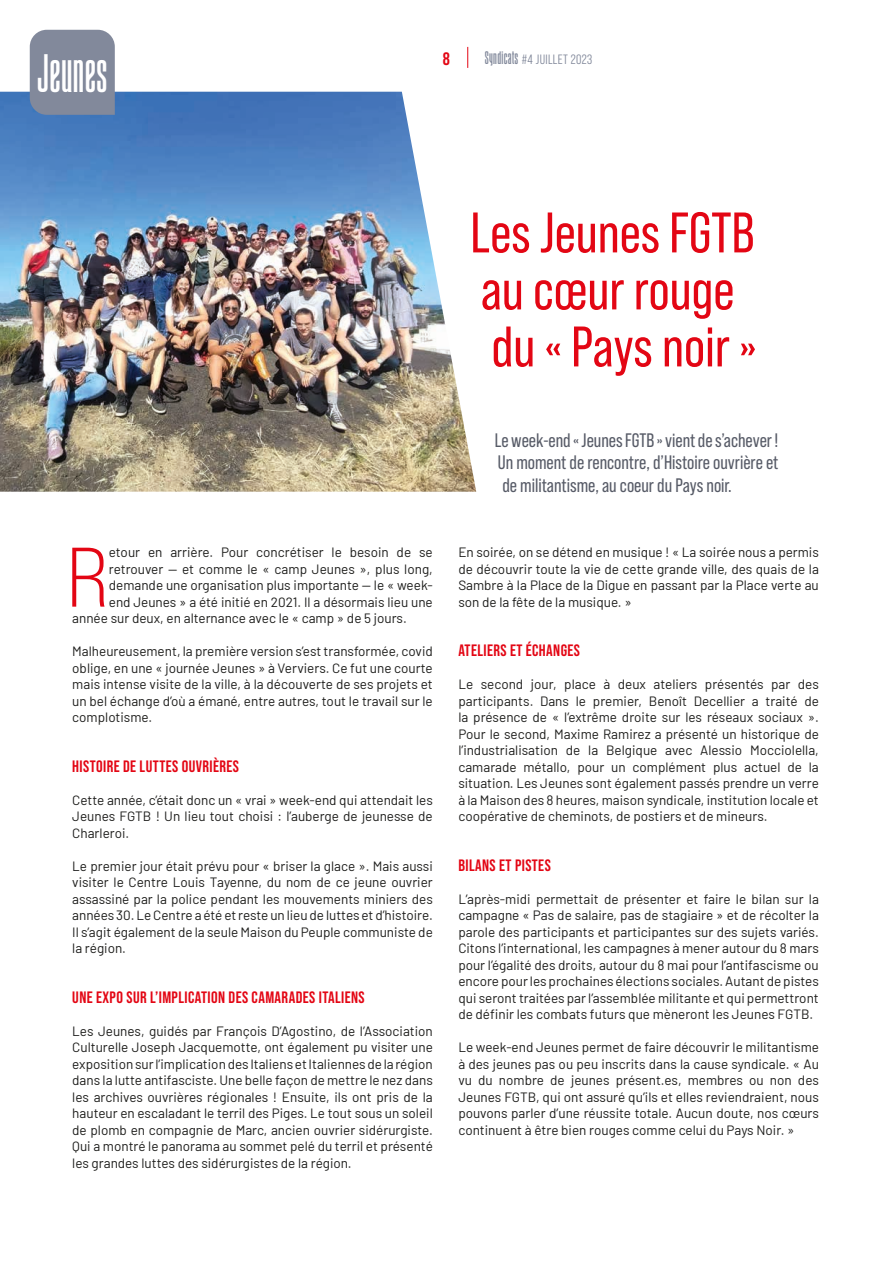
<style>
.page{position:relative;width:893px;height:1263px;background:#fff}
.page>*{position:absolute;margin:0;border:0;box-sizing:border-box;transform-origin:0 0}
.t1{font:84.15px "Bebas Neue Pro Exp Bk";color:#e30614}
.t2{font:57px/57px "Bebas Neue Pro";color:#e30614}
.t3{font:700 40.5px "August";letter-spacing:.01em;color:#fff}
.t4{font:19.5px/22.5px "Bebas Neue Pro";color:#575b67;text-align:justify}
.t5{font:700 18px "Bebas Neue Pro";color:#e30614}
.t6{font:700 16.5px "Bebas Neue Pro";letter-spacing:.025em;color:#e30614}
.t7{font:13.5px/16.5px "Barlow";color:#1d1d1b;text-align:justify}
.t8{font:13.5px "Bebas Neue Pro Middle";letter-spacing:.025em;color:#82899b}
.s1{font-family:"August";font-weight:700}
</style>
<div class="page">
<img style="left:0;top:92px;width:476px;height:400px">
<svg style="left:467px;top:47px;width:1px;height:21px"></svg>
<div style="left:30px;top:30px;width:85px;height:85px;background:#82899b"></div>
<h3 class="t3" style="left:37px;top:46px;width:72px">Jeunes</h3>
<h3 class="t5" style="left:443px;top:48px;width:9px">8</h3>
<p class="t8" style="left:485px;top:52px;width:109px"><span class="s1">Syndicats</span> #4 JUILLET 2023</p>
<h1 class="t1" style="left:66px;top:526px;width:44px">R</h1>
<p class="t7" style="left:109px;top:543px;width:325px">etour en arrière. Pour concrétiser le besoin de se</p>
<p class="t7" style="left:109px;top:559px;width:325px">retrouver — et comme le « camp Jeunes », plus long,</p>
<p class="t7" style="left:109px;top:576px;width:325px">demande une organisation plus importante — le « week-</p>
<p class="t7" style="left:109px;top:592px;width:325px">end Jeunes » a été initié en 2021. Il a désormais lieu une</p>
<p class="t7" style="left:72px;top:609px;width:336px">année sur deux, en alternance avec le « camp » de 5 jours.</p>
<p class="t7" style="left:72px;top:642px;width:362px">Malheureusement, la première version s’est transformée, covid oblige, en une « journée Jeunes » à Verviers. Ce fut une courte mais intense visite de la ville, à la découverte de ses projets et un bel échange d’où a émané, entre autres, tout le travail sur le complotisme.</p>
<p class="t6" style="left:72px;top:756px;width:168px">HISTOIRE DE LUTTES OUVRIÈRES</p>
<p class="t7" style="left:72px;top:790px;width:362px">Cette année, c’était donc un « vrai » week-end qui attendait les Jeunes FGTB ! Un lieu tout choisi : l’auberge de jeunesse de Charleroi.</p>
<p class="t7" style="left:72px;top:856px;width:362px">Le premier jour était prévu pour « briser la glace ». Mais aussi visiter le Centre Louis Tayenne, du nom de ce jeune ouvrier assassiné par la police pendant les mouvements miniers des années 30. Le Centre a été et reste un lieu de luttes et d’histoire.<br>Il s’agit également de la seule Maison du Peuple communiste de la région.</p>
<p class="t6" style="left:72px;top:987px;width:294px">UNE EXPO SUR L’IMPLICATION DES CAMARADES ITALIENS</p>
<p class="t7" style="left:72px;top:1021px;width:362px">Les Jeunes, guidés par François D’Agostino, de l’Association Culturelle Joseph Jacquemotte, ont également pu visiter une exposition sur l’implication des Italiens et Italiennes de la région dans la lutte antifasciste. Une belle façon de mettre le nez dans les archives ouvrières régionales ! Ensuite, ils ont pris de la hauteur en escaladant le terril des Piges. Le tout sous un soleil de plomb en compagnie de Marc, ancien ouvrier sidérurgiste.<br>Qui a montré le panorama au sommet pelé du terril et présenté les grandes luttes des sidérurgistes de la région.</p>
<h2 class="t2" style="left:470px;top:204px;width:288px">Les Jeunes FGTB au cœur rouge du « Pays noir »</h2>
<h3 class="t4" style="left:495px;top:429px;width:285px">Le week-end « Jeunes FGTB » vient de s’achever !<br>Un moment de rencontre, d’Histoire ouvrière et de militantisme, au coeur du Pays noir.</h3>
<p class="t7" style="left:458px;top:543px;width:362px">En soirée, on se détend en musique ! « La soirée nous a permis de découvrir toute la vie de cette grande ville, des quais de la Sambre à la Place de la Digue en passant par la Place verte au son de la fête de la musique. »</p>
<p class="t6" style="left:458px;top:641px;width:123px">ATELIERS ET ÉCHANGES</p>
<p class="t7" style="left:458px;top:675px;width:362px">Le second jour, place à deux ateliers présentés par des participants. Dans le premier, Benoît Decellier a traité de la présence de « l’extrême droite sur les réseaux sociaux ».<br>Pour le second, Maxime Ramirez a présenté un historique de l’industrialisation de la Belgique avec Alessio Mocciolella, camarade métallo, pour un complément plus actuel de la situation. Les Jeunes sont également passés prendre un verre à la Maison des 8 heures, maison syndicale, institution locale et coopérative de cheminots, de postiers et de mineurs.</p>
<p class="t6" style="left:458px;top:855px;width:94px">BILANS ET PISTES</p>
<p class="t7" style="left:458px;top:889px;width:362px">L’après-midi permettait de présenter et faire le bilan sur la campagne « Pas de salaire, pas de stagiaire » et de récolter la parole des participants et participantes sur des sujets variés.<br>Citons l’international, les campagnes à mener autour du 8 mars pour l’égalité des droits, autour du 8 mai pour l’antifascisme ou encore pour les prochaines élections sociales. Autant de pistes qui seront traitées par l’assemblée militante et qui permettront de définir les combats futurs que mèneront les Jeunes FGTB.</p>
<p class="t7" style="left:458px;top:1038px;width:362px">Le week-end Jeunes permet de faire découvrir le militantisme à des jeunes pas ou peu inscrits dans la cause syndicale. « Au vu du nombre de jeunes présent.es, membres ou non des Jeunes FGTB, qui ont assuré qu’ils et elles reviendraient, nous pouvons parler d’une réussite totale. Aucun doute, nos cœurs continuent à être bien rouges comme celui du Pays Noir. »</p>
</div>
